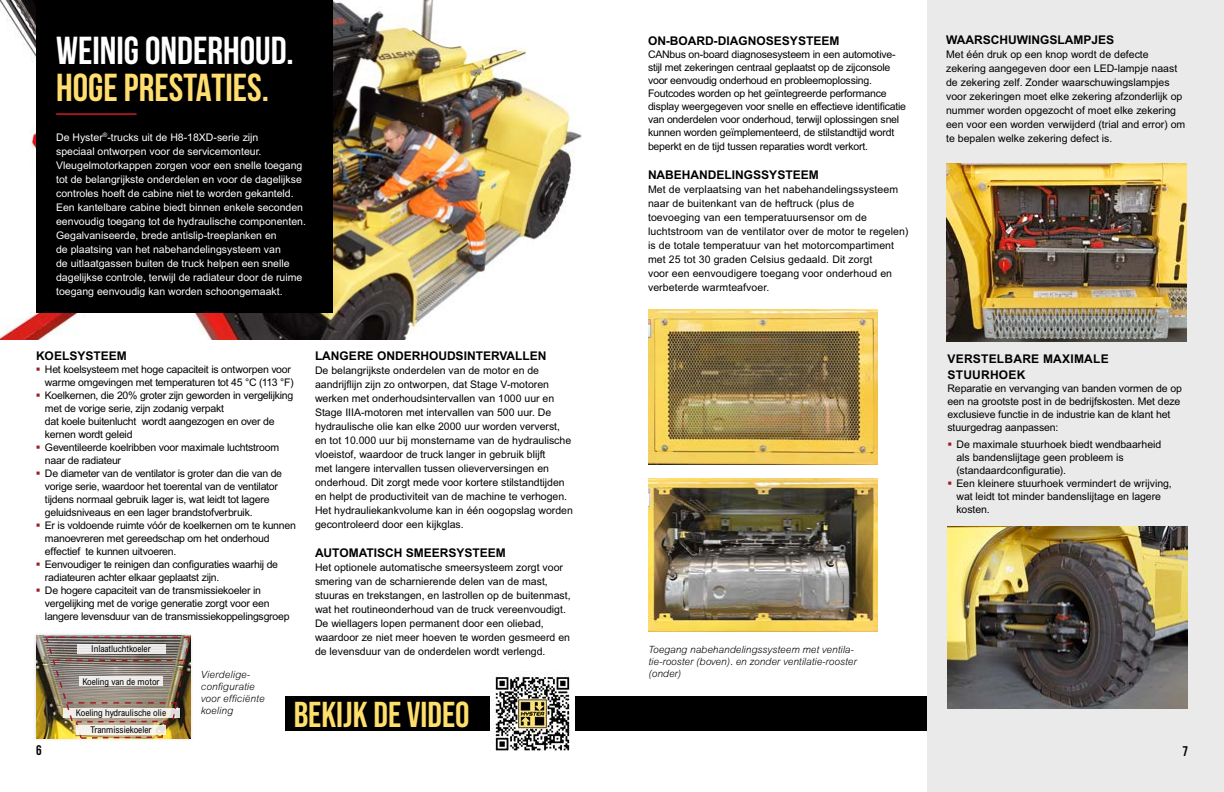
<style>
.page{position:relative;width:1224px;height:792px;background:#fff}
.page>*{position:absolute;margin:0;border:0;box-sizing:border-box;transform-origin:0 0}
.t1{font:700 39px "Bebas Neue";color:#fff}
.t2{font:700 39px "Bebas Neue";color:#ffdd6e}
.t3{font:36px "Bebas Neue";color:#ffdf6b}
.t4{font:700 14px "Bebas Neue";color:#000}
.t5{font:700 12px "Arial MT Std";color:#000}
.t6{font:700 12px/16px "Arial MT Std";letter-spacing:.02em;color:#000}
.t7{font:10.5px/14px "Arial MT Std";color:#000}
.t8{font:10.5px/13px "Arial MT Std";letter-spacing:-.02em;color:#000}
.t9{font:10.5px/14px "Arial MT Std";color:#fff}
.t10{font:italic 300 10px/12px "Arial MT Std";color:#000}
.t11{font:condensed 9.3px/17px "Arial MT Std";color:#000;text-align:center}
</style>
<div class="page">
<div style="left:285px;top:696px;width:939px;height:35px;background:#000"></div>
<div style="left:928px;top:0;width:296px;height:792px;background:#ebeaeb"></div>
<div style="left:32px;top:632px;width:161px;height:110px;background:#000;opacity:.15"></div>
<img style="left:36px;top:636px;width:9px;height:103px">
<img style="left:45px;top:636px;width:145px;height:103px">
<img style="left:0;top:0;width:582px;height:339px">
<div style="left:36px;top:0;width:297px;height:313px;background:#000"></div>
<hr style="left:56px;top:113px;width:81px;height:2px;background:#9f1b21">
<img style="left:946px;top:164px;width:241px;height:178px">
<img style="left:948px;top:527px;width:240px;height:182px">
<img style="left:649px;top:310px;width:228px;height:154px">
<img style="left:649px;top:478px;width:228px;height:154px">
<img style="left:491px;top:671px;width:84px;height:80px">
<h1 class="t1" style="left:56px;top:29px;width:239px">WEINIG ONDERHOUD.</h1>
<h1 class="t2" style="left:56px;top:66px;width:214px">HOGE PRESTATIES.</h1>
<p class="t9" style="left:56px;top:130px;width:251px">De Hyster<sup>®</sup>-trucks uit de H8-18XD-serie zijn<br>speciaal ontworpen voor de servicemonteur.<br>Vleugelmotorkappen zorgen voor een snelle toegang tot de belangrijkste onderdelen en voor de dagelijkse controles hoeft de cabine niet te worden gekanteld.<br>Een kantelbare cabine biedt binnen enkele seconden eenvoudig toegang tot de hydraulische componenten.<br>Gegalvaniseerde, brede antislip-treeplanken en<br>de plaatsing van het nabehandelingsysteem van<br>de uitlaatgassen buiten de truck helpen een snelle dagelijkse controle, terwijl de radiateur door de ruime toegang eenvoudig kan worden schoongemaakt.</p>
<p class="t5" style="left:36px;top:349px;width:92px">KOELSYSTEEM</p>
<p class="t8" style="left:45px;top:363px;width:252px">Het koelsysteem met hoge capaciteit is ontworpen voor warme omgevingen met temperaturen tot 45 °C (113 °F)<br>Koelkernen, die 20% groter zijn geworden in vergelijking met de vorige serie, zijn zodanig verpakt<br>dat koele buitenlucht wordt aangezogen en over de kernen wordt geleid<br>Geventileerde koelribben voor maximale luchtstroom naar de radiateur<br>De diameter van de ventilator is groter dan die van de vorige serie, waardoor het toerental van de ventilator tijdens normaal gebruik lager is, wat leidt tot lagere geluidsniveaus en een lager brandstofverbruik.<br>Er is voldoende ruimte vóór de koelkernen om te kunnen manoevreren met gereedschap om het onderhoud effectief te kunnen uitvoeren.<br>Eenvoudiger te reinigen dan configuraties waarhij de radiateuren achter elkaar geplaatst zijn.<br>De hogere capaciteit van de transmissiekoeler in vergelijking met de vorige generatie zorgt voor een langere levensduur van de transmissiekoppelingsgroep</p>
<p class="t5" style="left:315px;top:349px;width:233px">LANGERE ONDERHOUDSINTERVALLEN</p>
<p class="t7" style="left:315px;top:363px;width:259px">De belangrijkste onderdelen van de motor en de aandrijflijn zijn zo ontworpen, dat Stage V-motoren werken met onderhoudsintervallen van 1000 uur en Stage IIIA-motoren met intervallen van 500 uur. De hydraulische olie kan elke 2000 uur worden ververst, en tot 10.000 uur bij monstername van de hydraulische vloeistof, waardoor de truck langer in gebruik blijft<br>met langere intervallen tussen olieverversingen en onderhoud. Dit zorgt mede voor kortere stilstandtijden en helpt de productiviteit van de machine te verhogen.<br>Het hydrauliekankvolume kan in één oogopslag worden gecontroleerd door een kijkglas.</p>
<p class="t5" style="left:315px;top:546px;width:192px">AUTOMATISCH SMEERSYSTEEM</p>
<p class="t7" style="left:315px;top:561px;width:257px">Het optionele automatische smeersysteem zorgt voor smering van de scharnierende delen van de mast, stuuras en trekstangen, en lastrollen op de buitenmast, wat het routineonderhoud van de truck vereenvoudigt.<br>De wiellagers lopen permanent door een oliebad, waardoor ze niet meer hoeven te worden gesmeerd en de levensduur van de onderdelen wordt verlengd.</p>
<p class="t11" style="left:91px;top:640px;width:61px">Inlaatluchtkoeler</p>
<p class="t11" style="left:82px;top:673px;width:79px">Koeling van de motor</p>
<p class="t11" style="left:76px;top:704px;width:92px">Koeling hydraulische olie<br>Tranmissiekoeler</p>
<p class="t10" style="left:201px;top:669px;width:65px">Vierdelige&shy;configuratie voor efficiënte koeling</p>
<h2 class="t3" style="left:294px;top:694px;width:177px">BEKIJK DE VIDEO</h2>
<p class="t5" style="left:648px;top:33px;width:193px">ON-BOARD-DIAGNOSESYSTEEM</p>
<p class="t8" style="left:648px;top:47px;width:260px">CANbus on-board diagnosesysteem in een automotive&shy;stijl met zekeringen centraal geplaatst op de zijconsole voor eenvoudig onderhoud en probleemoplossing.<br>Foutcodes worden op het geïntegreerde performance display weergegeven voor snelle en effectieve identificatie van onderdelen voor onderhoud, terwijl oplossingen snel kunnen worden geïmplementeerd, de stilstandtijd wordt</p>
<p class="t8" style="left:648px;top:139px;width:222px">beperkt en de tijd tussen reparaties wordt verkort.</p>
<p class="t5" style="left:648px;top:168px;width:172px">NABEHANDELINGSSYSTEEM</p>
<p class="t7" style="left:648px;top:182px;width:262px">Met de verplaatsing van het nabehandelingssysteem naar de buitenkant van de heftruck (plus de toevoeging van een temperatuursensor om de luchtstroom van de ventilator over de motor te regelen) is de totale temperatuur van het motorcompartiment met 25 tot 30 graden Celsius gedaald. Dit zorgt<br>voor een eenvoudigere toegang voor onderhoud en verbeterde warmteafvoer.</p>
<p class="t5" style="left:946px;top:33px;width:170px">WAARSCHUWINGSLAMPJES</p>
<p class="t7" style="left:946px;top:48px;width:241px">Met één druk op een knop wordt de defecte zekering aangegeven door een LED-lampje naast de zekering zelf. Zonder waarschuwingslampjes voor zekeringen moet elke zekering afzonderlijk op nummer worden opgezocht of moet elke zekering een voor een worden verwijderd (trial and error) om te bepalen welke zekering defect is.</p>
<p class="t6" style="left:948px;top:350px;width:163px">VERSTELBARE MAXIMALE<br>STUURHOEK</p>
<p class="t7" style="left:948px;top:381px;width:236px;line-height:13px">Reparatie en vervanging van banden vormen de op een na grootste post in de bedrijfskosten. Met deze exclusieve functie in de industrie kan de klant het stuurgedrag aanpassen:</p>
<p class="t7" style="left:957px;top:438px;width:217px;line-height:13px">De maximale stuurhoek biedt wendbaarheid als bandenslijtage geen probleem is (standaardconfiguratie).<br>Een kleinere stuurhoek vermindert de wrijving, wat leidt tot minder bandenslijtage en lagere kosten.</p>
<p class="t10" style="left:649px;top:643px;width:210px">Toegang nabehandelingssysteem met ventila&shy;tie-rooster (boven). en zonder ventilatie-rooster (onder)</p>
<h3 class="t4" style="left:36px;top:743px;width:7px">6</h3>
<h3 class="t4" style="left:1182px;top:744px;width:7px">7</h3>
</div>
